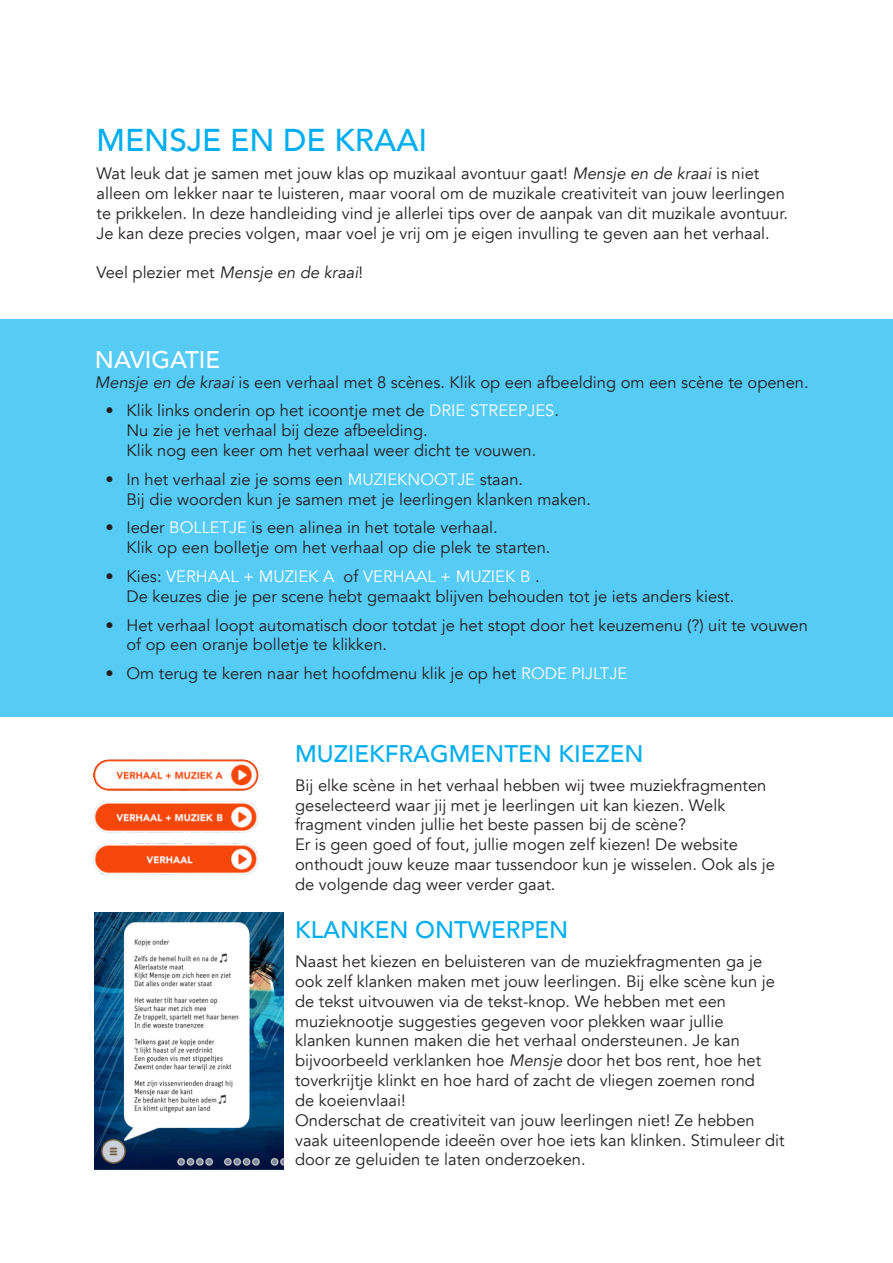
<style>
.page{position:relative;width:893px;height:1263px;background:#fff}
.page>*{position:absolute;margin:0;border:0;box-sizing:border-box;transform-origin:0 0}
.t1{font:500 31.5px "Avenir";color:#00aeef}
.t2{font:500 24px "Avenir";color:#00aeef}
.t3{font:500 24px "Avenir";color:#fff}
.t4{font:16.5px/19.8px "Avenir";color:#231f20}
.s1{font-style:italic}
.s2{color:#fff}
</style>
<div class="page">
<img style="left:95px;top:912px;width:189px;height:257px">
<img style="left:93px;top:759px;width:166px;height:116px">
<div style="left:0;top:319px;width:893px;height:397px;background:#56cbf5"></div>
<h1 class="t1" style="left:97px;top:112px;width:332px">MENSJE EN DE KRAAI</h1>
<p class="t4" style="left:97px;top:164px;width:693px">Wat leuk dat je samen met jouw klas op muzikaal avontuur gaat! <span class="s1">Mensje en de kraai</span> is niet alleen om lekker naar te luisteren, maar vooral om de muzikale creativiteit van jouw leerlingen te prikkelen. In deze handleiding vind je allerlei tips over de aanpak van dit muzikale avontuur.<br>Je kan deze precies volgen, maar voel je vrij om je eigen invulling te geven aan het verhaal.</p>
<p class="t4" style="left:97px;top:263px;width:268px">Veel plezier met <span class="s1">Mensje en de kraai</span>!</p>
<h2 class="t3" style="left:95px;top:339px;width:127px">NAVIGATIE</h2>
<p class="t4" style="left:95px;top:372px;width:715px"><span class="s1">Mensje en de kraai</span> is een verhaal met 8 scènes. Klik op een afbeelding om een scène te openen.</p>
<p class="t4" style="left:126px;top:401px;width:434px;text-indent:-21px">• Klik links onderin op het icoontje met de <span class="s2">DRIE STREEPJES</span>.<br>Nu zie je het verhaal bij deze afbeelding.<br>Klik nog een keer om het verhaal weer dicht te vouwen.</p>
<p class="t4" style="left:126px;top:469px;width:466px;text-indent:-21px">• In het verhaal zie je soms een <span class="s2">MUZIEKNOOTJE</span> staan.<br>Bij die woorden kun je samen met je leerlingen klanken maken.</p>
<p class="t4" style="left:126px;top:518px;width:426px;text-indent:-21px">• Ieder <span class="s2">BOLLETJE</span> is een alinea in het totale verhaal.<br>Klik op een bolletje om het verhaal op die plek te starten.</p>
<p class="t4" style="left:126px;top:567px;width:609px;text-indent:-21px">• Kies: <span class="s2">VERHAAL + MUZIEK A</span> of <span class="s2">VERHAAL + MUZIEK B</span> .<br>De keuzes die je per scene hebt gemaakt blijven behouden tot je iets anders kiest.</p>
<p class="t4" style="left:126px;top:615px;width:683px;text-indent:-21px">• Het verhaal loopt automatisch door totdat je het stopt door het keuzemenu (?) uit te vouwen of op een oranje bolletje te klikken.</p>
<p class="t4" style="left:105px;top:664px;width:523px">• Om terug te keren naar het hoofdmenu klik je op het <span class="s2">RODE PIJLTJE</span></p>
<h2 class="t2" style="left:295px;top:733px;width:350px">MUZIEKFRAGMENTEN KIEZEN</h2>
<p class="t4" style="left:295px;top:775px;width:481px">Bij elke scène in het verhaal hebben wij twee muziekfragmenten geselecteerd waar jij met je leerlingen uit kan kiezen. Welk fragment vinden jullie het beste passen bij de scène?<br>Er is geen goed of fout, jullie mogen zelf kiezen! De website onthoudt jouw keuze maar tussendoor kun je wisselen. Ook als je de volgende dag weer verder gaat.</p>
<h2 class="t2" style="left:295px;top:909px;width:275px">KLANKEN ONTWERPEN</h2>
<p class="t4" style="left:295px;top:952px;width:491px">Naast het kiezen en beluisteren van de muziekfragmenten ga je ook zelf klanken maken met jouw leerlingen. Bij elke scène kun je de tekst uitvouwen via de tekst-knop. We hebben met een muzieknootje suggesties gegeven voor plekken waar jullie<br>klanken kunnen maken die het verhaal ondersteunen. Je kan bijvoorbeeld verklanken hoe <span class="s1">Mensje</span> door het bos rent, hoe het toverkrijtje klinkt en hoe hard of zacht de vliegen zoemen rond<br>de koeienvlaai!<br>Onderschat de creativiteit van jouw leerlingen niet! Ze hebben vaak uiteenlopende ideeën over hoe iets kan klinken. Stimuleer dit door ze geluiden te laten onderzoeken.</p>
</div>
